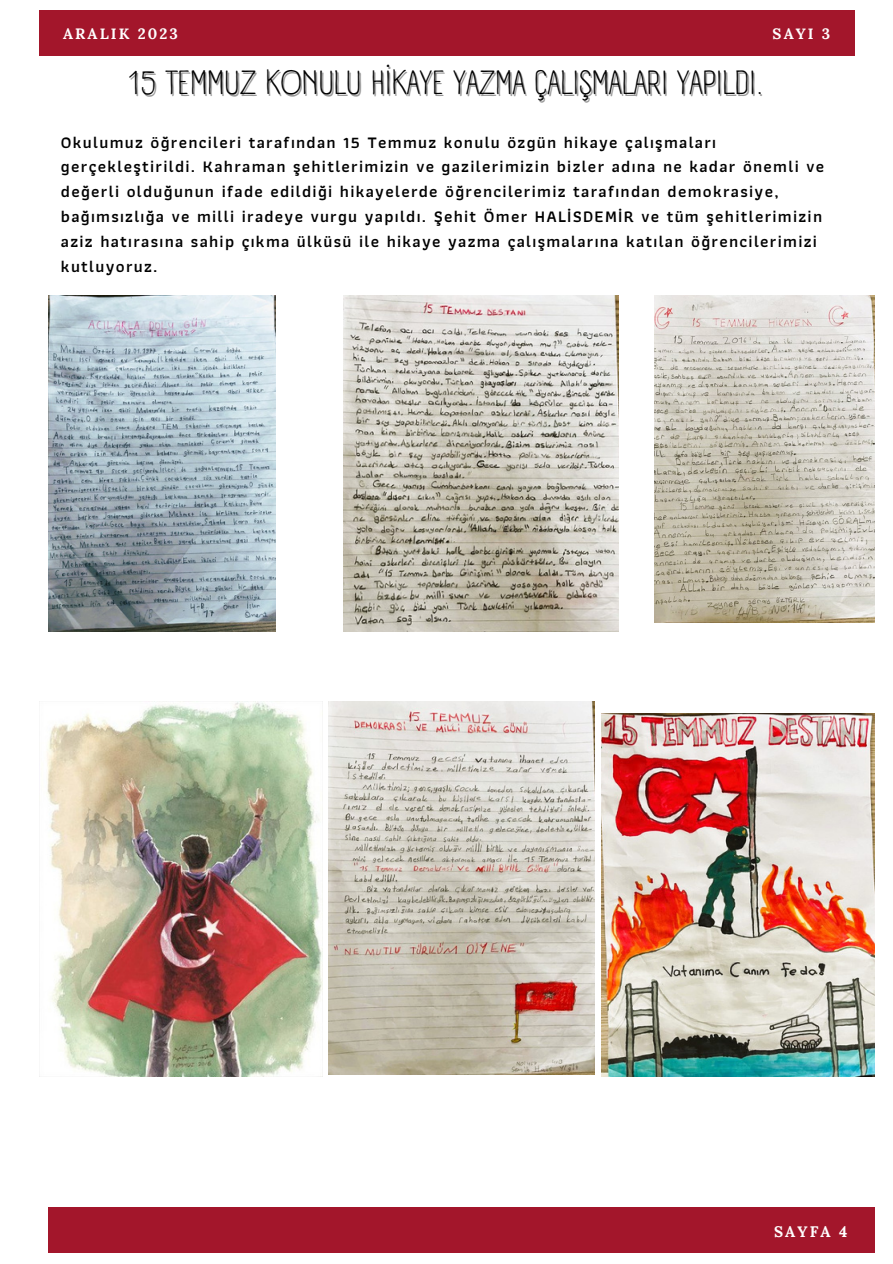
<style>
.page{position:relative;width:893px;height:1264px;background:#fff}
.page>*{position:absolute;margin:0;border:0;box-sizing:border-box;transform-origin:0 0}
.t1{font:32.7px "A Day Without Sun Text";color:#000}
.t2{font:600 16.8px/24.8px "Athiti";letter-spacing:.075em;color:#000}
.t3{font:700 15.15px "Lora";letter-spacing:.14em;color:#fff}
.t4{font:700 15px "Lora";letter-spacing:.14em;color:#fff}
</style>
<div class="page">
<div style="left:39px;top:11px;width:815px;height:45px;background:#a3162b"></div>
<div style="left:48px;top:1206px;width:826px;height:46px;background:#a3162b"></div>
<img style="left:39px;top:701px;width:284px;height:375px">
<img style="left:48px;top:296px;width:227px;height:335px">
<img style="left:343px;top:296px;width:275px;height:335px">
<img style="left:654px;top:296px;width:220px;height:326px">
<img style="left:328px;top:701px;width:266px;height:373px">
<img style="left:602px;top:713px;width:272px;height:363px">
<p class="t4" style="left:63px;top:24px;width:116px">ARALIK 2023</p>
<p class="t4" style="left:772px;top:24px;width:59px">SAYI 3</p>
<p class="t1" style="left:127px;top:63px;width:637px">15 TEMMUZ KONULU HİKAYE YAZMA ÇALIŞMALARI YAPILDI.</p>
<p class="t2" style="left:61px;top:129px;width:764px">Okulumuz öğrencileri tarafından 15 Temmuz konulu özgün hikaye çalışmaları gerçekleştirildi. Kahraman şehitlerimizin ve gazilerimizin bizler adına ne kadar önemli ve değerli olduğunun ifade edildiği hikayelerde öğrencilerimiz tarafından demokrasiye, bağımsızlığa ve milli iradeye vurgu yapıldı. Şehit Ömer HALİSDEMİR ve tüm şehitlerimizin aziz hatırasına sahip çıkma ülküsü ile hikaye yazma çalışmalarına katılan öğrencilerimizi kutluyoruz.</p>
<p class="t3" style="left:774px;top:1221px;width:75px">SAYFA 4</p>
</div>
